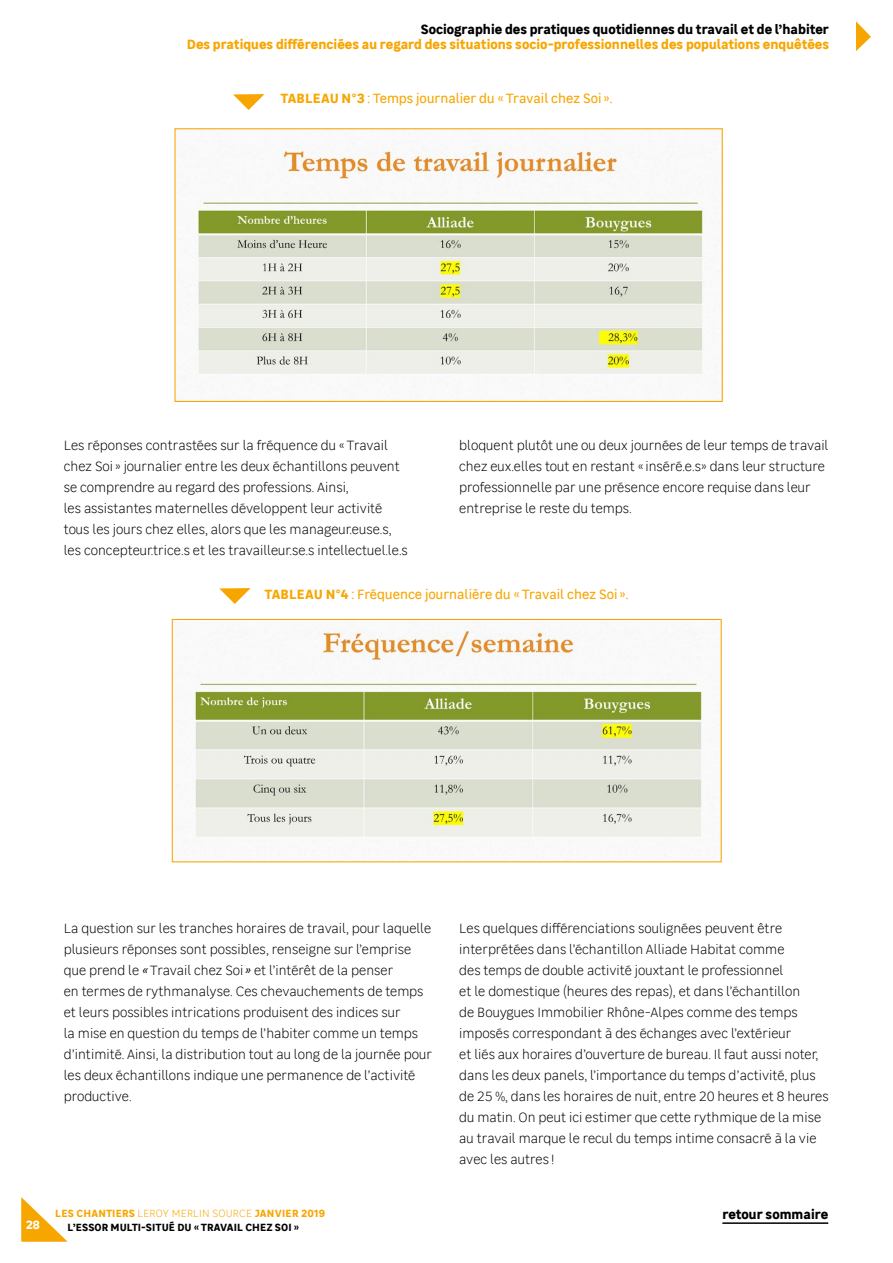
<style>
.page{position:relative;width:893px;height:1263px;background:#fff}
.page>*{position:absolute;margin:0;border:0;box-sizing:border-box;transform-origin:0 0}
.t1{font:300 13.5px/21px "Leroy Merlin Sans";color:#000}
.t2{font:13.5px "Leroy Merlin Sans";color:#f7a600}
.t3{font:700 13.5px "Leroy Merlin Sans";color:#f7a600}
.t4{font:700 13.5px "Leroy Merlin Sans";color:#000}
.t5{font:700 12px "Leroy Merlin Sans";color:#fff}
.t6{font:700 10.5px "Leroy Merlin Sans";letter-spacing:.02em;color:#f7a600}
.t7{font:700 10.5px "Leroy Merlin Sans";letter-spacing:.005em;color:#000}
.s1{font-weight:700}
.s2{font-weight:400;font-style:italic}
.s3{font-weight:300}
</style>
<div class="page">
<svg style="left:856px;top:21px;width:15px;height:30px"></svg>
<img style="left:178px;top:144px;width:530px;height:242px">
<div style="left:174px;top:128px;width:549px;height:274px;border:1px solid #f7a600"></div>
<svg style="left:233px;top:94px;width:31px;height:16px"></svg>
<img style="left:194px;top:625px;width:512px;height:235px">
<div style="left:172px;top:619px;width:550px;height:243px;border:1px solid #f7a600"></div>
<svg style="left:219px;top:588px;width:32px;height:16px"></svg>
<svg style="left:21px;top:1197px;width:47px;height:45px"></svg>
<hr style="left:722px;top:1222px;width:106px;height:2px;background:#000">
<p class="t4" style="left:421px;top:19px;width:410px">Sociographie des pratiques quotidiennes du travail et de l’habiter</p>
<p class="t3" style="left:187px;top:34px;width:644px">Des pratiques différenciées au regard des situations socio-professionnelles des populations enquêtées</p>
<p class="t2" style="left:280px;top:89px;width:334px"><span class="s1">TABLEAU N°3</span> : Temps journalier du « Travail chez Soi ».</p>
<p class="t1" style="left:64px;top:434px;width:346px">Les réponses contrastées sur la fréquence du « Travail chez Soi » journalier entre les deux échantillons peuvent se comprendre au regard des professions. Ainsi,<br>les assistantes maternelles développent leur activité tous les jours chez elles, alors que les manageur.euse.s, les concepteur.trice.s et les travailleur.se.s intellectuel.le.s</p>
<p class="t1" style="left:459px;top:434px;width:371px">bloquent plutôt une ou deux journées de leur temps de travail chez eux.elles tout en restant « inséré.e.s» dans leur structure professionnelle par une présence encore requise dans leur entreprise le reste du temps.</p>
<p class="t2" style="left:264px;top:584px;width:366px"><span class="s1">TABLEAU N°4</span> : Fréquence journalière du « Travail chez Soi ».</p>
<p class="t1" style="left:64px;top:917px;width:370px">La question sur les tranches horaires de travail, pour laquelle plusieurs réponses sont possibles, renseigne sur l’emprise que prend le <span class="s2">«</span> Travail chez Soi <span class="s2">»</span> et l’intérêt de la penser<br>en termes de rythmanalyse. Ces chevauchements de temps et leurs possibles intrications produisent des indices sur<br>la mise en question du temps de l’habiter comme un temps d’intimité. Ainsi, la distribution tout au long de la journée pour les deux échantillons indique une permanence de l’activité productive.</p>
<p class="t1" style="left:459px;top:917px;width:371px">Les quelques différenciations soulignées peuvent être interprétées dans l’échantillon Alliade Habitat comme<br>des temps de double activité jouxtant le professionnel<br>et le domestique (heures des repas), et dans l’échantillon<br>de Bouygues Immobilier Rhône-Alpes comme des temps imposés correspondant à des échanges avec l’extérieur<br>et liés aux horaires d’ouverture de bureau. Il faut aussi noter, dans les deux panels, l’importance du temps d’activité, plus de 25 %, dans les horaires de nuit, entre 20 heures et 8 heures du matin. On peut ici estimer que cette rythmique de la mise au travail marque le recul du temps intime consacré à la vie avec les autres !</p>
<p class="t5" style="left:26px;top:1215px;width:16px">28</p>
<p class="t6" style="left:55px;top:1205px;width:271px">LES CHANTIERS <span class="s3">LEROY MERLIN SOURCE</span> JANVIER 2019</p>
<p class="t4" style="left:722px;top:1203px;width:107px">retour sommaire</p>
<p class="t7" style="left:68px;top:1218px;width:233px">L’ESSOR MULTI-SITUÉ DU « TRAVAIL CHEZ SOI »</p>
</div>
